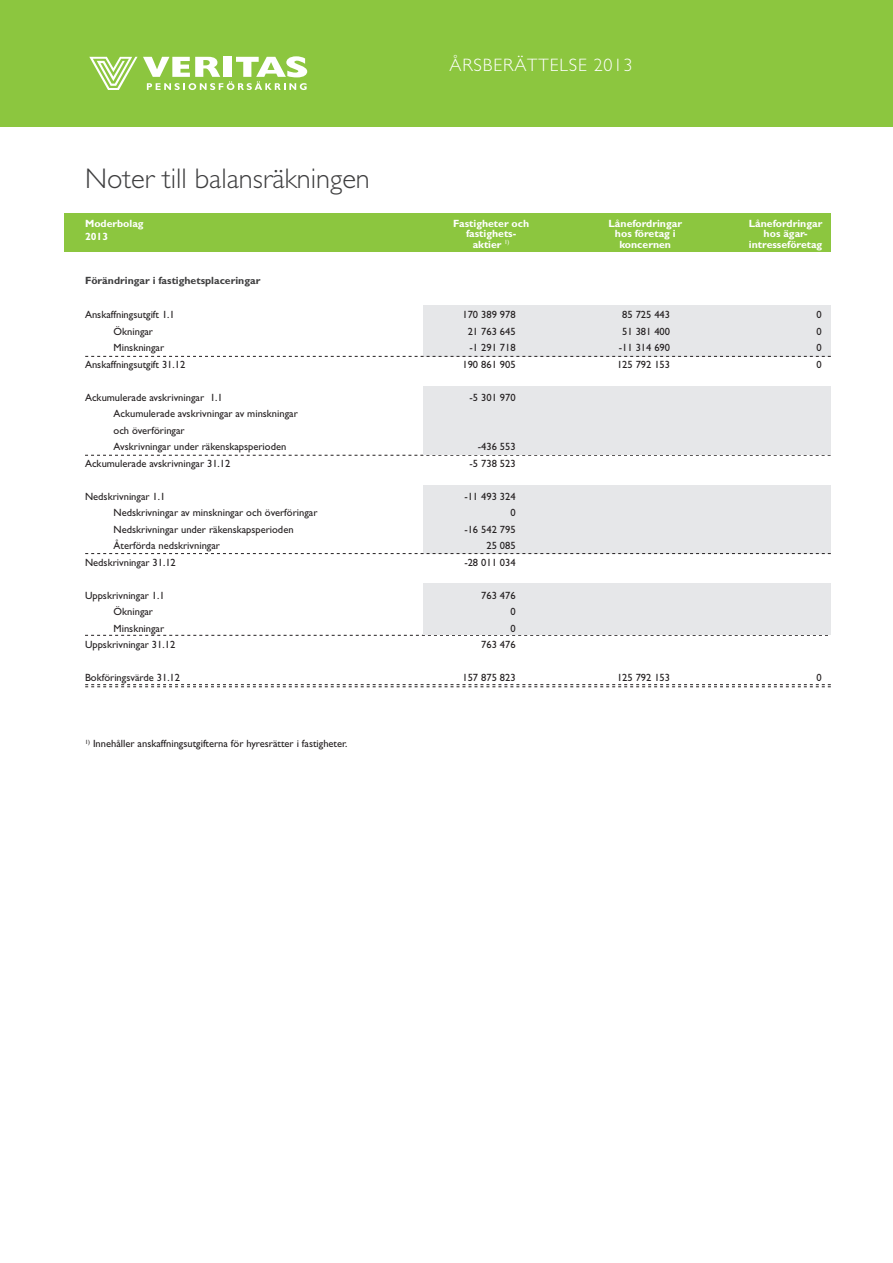
<style>
.page{position:relative;width:893px;height:1263px;background:#fff}
.page>*{position:absolute;margin:0;border:0;box-sizing:border-box;transform-origin:0 0}
.B_tilinpäätös_-_pääo{font:300 28.5px "Gill Sans";color:#3e3e3f}
.t1{font:300 18px "Gill Sans";letter-spacing:.05em;color:#fff}
.B_tilinpäätös_-_3_sa{font:10.5px/16.5px "Gill Sans";color:#231f20}
.B_tilinpäätös_-_alao{font:700 10.5px/10.5px "Gill Sans";color:#fff;text-align:center}
.B_tilinpäätös_-_alao-2{font:700 10.5px "Gill Sans";color:#3e3e3f}
</style>
<div class="page">
<div style="left:64px;top:213px;width:767px;height:38px;background:#8cc63f"></div>
<div style="left:0;top:0;width:893px;height:127px;background:#8cc63f"></div>
<svg style="left:89px;top:56px;width:218px;height:34px"></svg>
<svg style="left:85px;top:455px;width:746px;height:1px"></svg>
<div style="left:423px;top:305px;width:408px;height:51px;background:#e6e7e9"></div>
<svg style="left:85px;top:635px;width:743px;height:1px"></svg>
<div style="left:423px;top:387px;width:408px;height:68px;background:#e6e7e9"></div>
<div style="left:423px;top:584px;width:408px;height:51px;background:#e6e7e9"></div>
<svg style="left:85px;top:684px;width:746px;height:3px"></svg>
<div style="left:423px;top:485px;width:408px;height:68px;background:#e6e7e9"></div>
<svg style="left:85px;top:553px;width:746px;height:1px"></svg>
<svg style="left:85px;top:356px;width:746px;height:1px"></svg>
<p class="B_tilinpäätös_-_pääo" style="left:85px;top:163px;width:286px">Noter till balansräkningen</p>
<p class="B_tilinpäätös_-_alao" style="left:85px;top:218px;width:60px">Moderbolag</p>
<p class="B_tilinpäätös_-_alao" style="left:85px;top:232px;width:25px">2013</p>
<p class="t1" style="left:449px;top:54px;width:184px">ÅRSBERÄTTELSE 2013</p>
<p class="B_tilinpäätös_-_alao" style="left:453px;top:218px;width:78px">Fastigheter och</p>
<p class="B_tilinpäätös_-_alao" style="left:466px;top:229px;width:52px">fastighets-</p>
<p class="B_tilinpäätös_-_alao" style="left:473px;top:239px;width:38px">aktier <sup>1)</sup></p>
<p class="B_tilinpäätös_-_alao" style="left:608px;top:218px;width:75px">Lånefordringar hos företag i koncernen</p>
<p class="B_tilinpäätös_-_alao" style="left:749px;top:218px;width:75px">Lånefordringar hos ägar-</p>
<p class="B_tilinpäätös_-_alao" style="left:749px;top:239px;width:75px">intresseföretag</p>
<p class="B_tilinpäätös_-_alao-2" style="left:85px;top:274px;width:177px">Förändringar i fastighetsplaceringar</p>
<p class="B_tilinpäätös_-_3_sa" style="left:85px;top:306px;width:91px">Anskaffningsutgift 1.1</p>
<p class="B_tilinpäätös_-_3_sa" style="left:462px;top:306px;width:55px">170 389 978</p>
<p class="B_tilinpäätös_-_3_sa" style="left:622px;top:306px;width:49px">85 725 443</p>
<p class="B_tilinpäätös_-_3_sa" style="left:816px;top:306px;width:7px">0</p>
<p class="B_tilinpäätös_-_3_sa" style="left:114px;top:323px;width:41px">Ökningar</p>
<p class="B_tilinpäätös_-_3_sa" style="left:468px;top:323px;width:49px">21 763 645</p>
<p class="B_tilinpäätös_-_3_sa" style="left:622px;top:323px;width:49px">51 381 400</p>
<p class="B_tilinpäätös_-_3_sa" style="left:816px;top:323px;width:7px">0</p>
<p class="B_tilinpäätös_-_3_sa" style="left:114px;top:339px;width:52px">Minskningar</p>
<p class="B_tilinpäätös_-_3_sa" style="left:470px;top:339px;width:47px">-1 291 718</p>
<p class="B_tilinpäätös_-_3_sa" style="left:619px;top:339px;width:53px">-11 314 690</p>
<p class="B_tilinpäätös_-_3_sa" style="left:816px;top:339px;width:7px">0</p>
<p class="B_tilinpäätös_-_3_sa" style="left:85px;top:356px;width:102px">Anskaffningsutgift 31.12</p>
<p class="B_tilinpäätös_-_3_sa" style="left:462px;top:356px;width:55px">190 861 905</p>
<p class="B_tilinpäätös_-_3_sa" style="left:617px;top:356px;width:55px">125 792 153</p>
<p class="B_tilinpäätös_-_3_sa" style="left:816px;top:356px;width:7px">0</p>
<p class="B_tilinpäätös_-_3_sa" style="left:85px;top:389px;width:139px">Ackumulerade avskrivningar 1.1</p>
<p class="B_tilinpäätös_-_3_sa" style="left:470px;top:389px;width:47px">-5 301 970</p>
<p class="B_tilinpäätös_-_3_sa" style="left:114px;top:405px;width:186px">Ackumulerade avskrivningar av minskningar och överföringar</p>
<p class="B_tilinpäätös_-_3_sa" style="left:114px;top:438px;width:174px">Avskrivningar under räkenskapsperioden</p>
<p class="B_tilinpäätös_-_3_sa" style="left:478px;top:438px;width:39px">-436 553</p>
<p class="B_tilinpäätös_-_3_sa" style="left:85px;top:455px;width:147px">Ackumulerade avskrivningar 31.12</p>
<p class="B_tilinpäätös_-_3_sa" style="left:470px;top:455px;width:47px">-5 738 523</p>
<p class="B_tilinpäätös_-_3_sa" style="left:85px;top:488px;width:82px">Nedskrivningar 1.1</p>
<p class="B_tilinpäätös_-_3_sa" style="left:464px;top:488px;width:53px">-11 493 324</p>
<p class="B_tilinpäätös_-_3_sa" style="left:114px;top:504px;width:205px">Nedskrivningar av minskningar och överföringar</p>
<p class="B_tilinpäätös_-_3_sa" style="left:510px;top:504px;width:7px">0</p>
<p class="B_tilinpäätös_-_3_sa" style="left:114px;top:521px;width:182px">Nedskrivningar under räkenskapsperioden</p>
<p class="B_tilinpäätös_-_3_sa" style="left:464px;top:521px;width:53px">-16 542 795</p>
<p class="B_tilinpäätös_-_3_sa" style="left:114px;top:537px;width:108px">Återförda nedskrivningar</p>
<p class="B_tilinpäätös_-_3_sa" style="left:486px;top:537px;width:31px">25 085</p>
<p class="B_tilinpäätös_-_3_sa" style="left:85px;top:554px;width:92px">Nedskrivningar 31.12</p>
<p class="B_tilinpäätös_-_3_sa" style="left:464px;top:554px;width:53px">-28 011 034</p>
<p class="B_tilinpäätös_-_3_sa" style="left:85px;top:587px;width:81px">Uppskrivningar 1.1</p>
<p class="B_tilinpäätös_-_3_sa" style="left:481px;top:587px;width:36px">763 476</p>
<p class="B_tilinpäätös_-_3_sa" style="left:114px;top:603px;width:41px">Ökningar</p>
<p class="B_tilinpäätös_-_3_sa" style="left:510px;top:603px;width:7px">0</p>
<p class="B_tilinpäätös_-_3_sa" style="left:114px;top:620px;width:52px">Minskningar</p>
<p class="B_tilinpäätös_-_3_sa" style="left:510px;top:620px;width:7px">0</p>
<p class="B_tilinpäätös_-_3_sa" style="left:85px;top:636px;width:92px">Uppskrivningar 31.12</p>
<p class="B_tilinpäätös_-_3_sa" style="left:481px;top:636px;width:36px">763 476</p>
<p class="B_tilinpäätös_-_3_sa" style="left:85px;top:669px;width:97px">Bokföringsvärde 31.12</p>
<p class="B_tilinpäätös_-_3_sa" style="left:462px;top:669px;width:55px">157 875 823</p>
<p class="B_tilinpäätös_-_3_sa" style="left:617px;top:669px;width:55px">125 792 153</p>
<p class="B_tilinpäätös_-_3_sa" style="left:816px;top:669px;width:7px">0</p>
<p class="B_tilinpäätös_-_3_sa" style="left:85px;top:735px;width:264px"><sup>1)</sup> Innehåller anskaffningsutgifterna för hyresrätter i fastigheter.</p>
</div>
